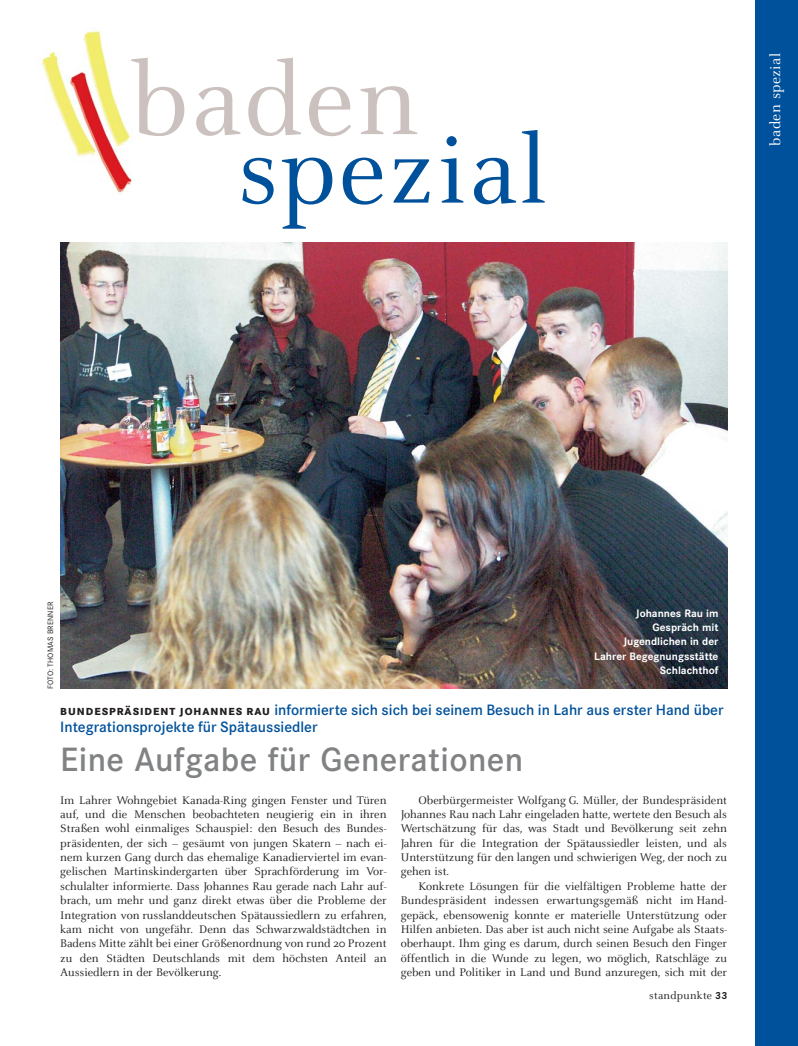
<style>
.page{position:relative;width:798px;height:1046px;background:#fff}
.page>*{position:absolute;margin:0;border:0;box-sizing:border-box;transform-origin:0 0}
.t1{font:110px "Celeste";letter-spacing:.025em;color:#cbc2bf}
.t2{font:104.62px "Celeste";letter-spacing:.025em;color:#00519b}
.t3{font:600 35px "Corporate S";letter-spacing:.01em;color:#808284}
.t4{font:600 15.62px/16.2px "Corporate S";color:#00519b}
.t5{font:15.62px "Celeste";letter-spacing:.025em;color:#fff}
.t6{font:12.25px/14.4px "Celeste";color:#231f20;text-align:justify}
.t7{font:11.62px "Celeste";letter-spacing:.025em;color:#231f20}
.t8{font:700 11.25px/14.4px "Corporate S";color:#fff;text-align:right}
.t9{font:8.12px "Corporate S";letter-spacing:.015em;color:#231f20}
.s1{font-weight:800;font-size:10.62px;color:#231f20}
.s2{font-family:"Corporate S";font-weight:700;font-size:10.62px}
</style>
<div class="page">
<div style="left:754px;top:0;width:43px;height:1045px;background:#00519b"></div>
<img style="left:41px;top:30px;width:91px;height:163px">
<img style="left:60px;top:242px;width:666px;height:446px">
<h1 class="t1" style="left:130px;top:58px;width:290px">baden</h1>
<h2 class="t2" style="left:237px;top:130px;width:311px">spezial</h2>
<p class="t5" style="left:769px;top:145px;width:94px;rotate:-90deg">baden spezial</p>
<p class="t9" style="left:47px;top:689px;width:89px;rotate:-90deg">FOTO: THOMAS BRENNER</p>
<p class="t8" style="left:594px;top:606px;width:126px">Johannes Rau im<br>Gespräch mit<br>Jugendlichen in der<br>Lahrer Begegnungsstätte<br>Schlachthof</p>
<p class="t4" style="left:60px;top:703px;width:664px"><span class="s1">BUNDESPRÄSIDENT JOHANNES RAU</span> informierte sich sich bei seinem Besuch in Lahr aus erster Hand über<br>Integrationsprojekte für Spätaussiedler</p>
<h3 class="t3" style="left:60px;top:745px;width:464px">Eine Aufgabe für Generationen</h3>
<p class="t6" style="left:60px;top:793px;width:327px">Im Lahrer Wohngebiet Kanada-Ring gingen Fenster und Türen auf, und die Menschen beobachteten neugierig ein in ihren Straßen wohl einmaliges Schauspiel: den Besuch des Bundes&shy;präsidenten, der sich – gesäumt von jungen Skatern – nach ei&shy;nem kurzen Gang durch das ehemalige Kanadierviertel im evan&shy;gelischen Martinskindergarten über Sprachförderung im Vor&shy;schulalter informierte. Dass Johannes Rau gerade nach Lahr auf&shy;brach, um mehr und ganz direkt etwas über die Probleme der Integration von russlanddeutschen Spätaussiedlern zu erfahren, kam nicht von ungefähr. Denn das Schwarzwaldstädtchen in Badens Mitte zählt bei einer Größenordnung von rund 20 Prozent zu den Städten Deutschlands mit dem höchsten Anteil an Aussiedlern in der Bevölkerung.</p>
<p class="t6" style="left:400px;top:793px;width:328px;text-indent:18px">Oberbürgermeister Wolfgang G. Müller, der Bundespräsident Johannes Rau nach Lahr eingeladen hatte, wertete den Besuch als Wertschätzung für das, was Stadt und Bevölkerung seit zehn Jahren für die Integration der Spätaussiedler leisten, und als Unterstützung für den langen und schwierigen Weg, der noch zu gehen ist.</p>
<p class="t6" style="left:400px;top:879px;width:327px;text-indent:18px">Konkrete Lösungen für die vielfältigen Probleme hatte der Bundespräsident indessen erwartungsgemäß nicht im Hand&shy;gepäck, ebensowenig konnte er materielle Unterstützung oder Hilfen anbieten. Das aber ist auch nicht seine Aufgabe als Staats&shy;oberhaupt. Ihm ging es darum, durch seinen Besuch den Finger öffentlich in die Wunde zu legen, wo möglich, Ratschläge zu geben und Politiker in Land und Bund anzuregen, sich mit der</p>
<p class="t7" style="left:649px;top:990px;width:80px">standpunkte <span class="s2">33</span></p>
</div>
